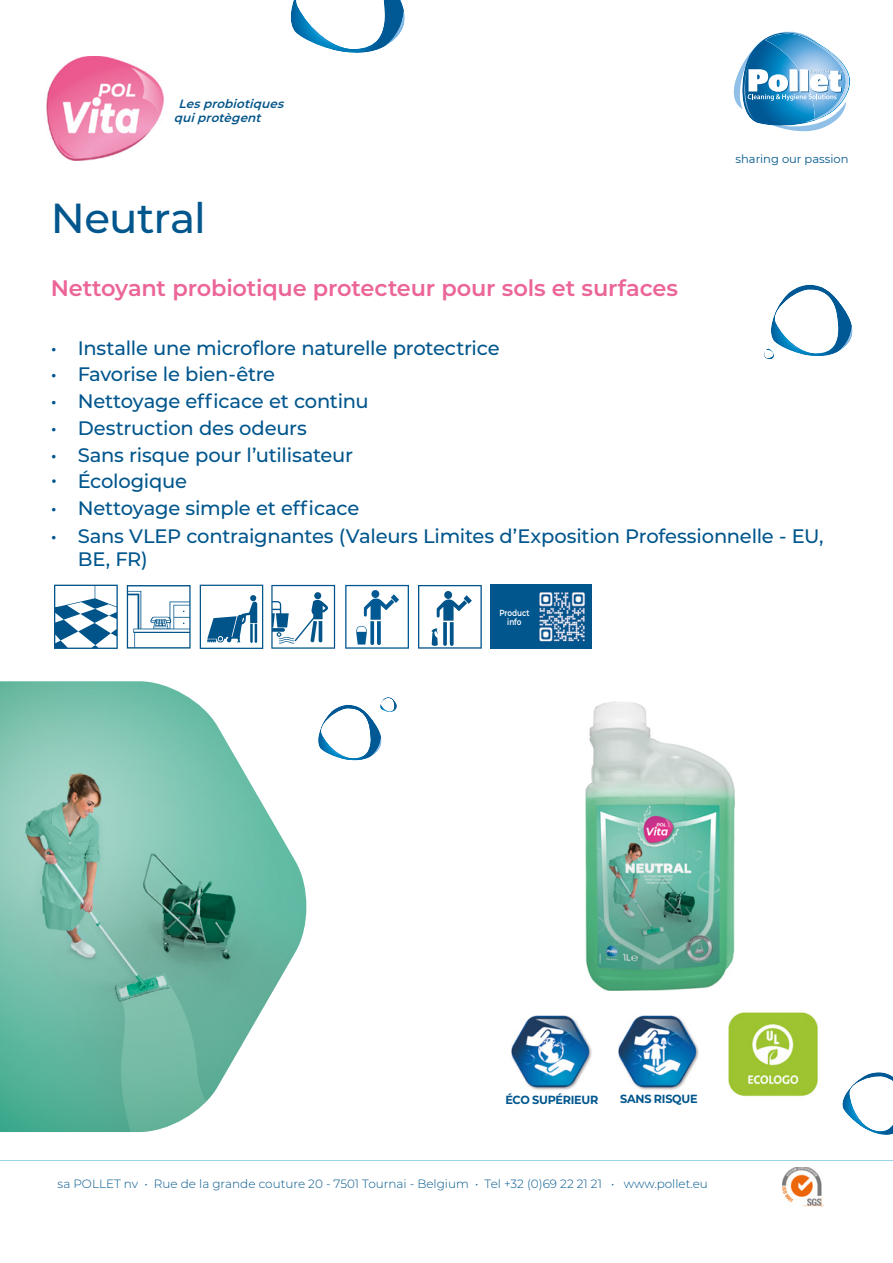
<style>
.page{position:relative;width:893px;height:1263px;background:#fff}
.page>*{position:absolute;margin:0;border:0;box-sizing:border-box;transform-origin:0 0}
.t1{font:500 42px "Montserrat";letter-spacing:-.015em;color:#00568d}
.t2{font:600 22.5px "Montserrat";letter-spacing:-.01em;color:#ec6598}
.t3{font:500 19.5px/23.4px "Montserrat";letter-spacing:-.015em;color:#00568d}
.t4{font:300 12px "Montserrat";color:#00568d}
.t5{font:italic 600 12px/14.4px "Montserrat";color:#005489}
.t6{font:700 11.85px "Montserrat";letter-spacing:-.02em;color:#00568d;scale:.95 1}
.t7{font:11.55px "Montserrat";color:#00568d}
.t8{font:600 8.85px/8.9px "Montserrat";letter-spacing:-.01em;color:#fff;text-align:center;scale:.83 1}
</style>
<div class="page">
<svg style="left:842px;top:1072px;width:51px;height:63px"></svg>
<img style="left:783px;top:1167px;width:40px;height:40px">
<svg style="left:764px;top:285px;width:89px;height:74px"></svg>
<svg style="left:290px;top:0;width:115px;height:53px"></svg>
<svg style="left:318px;top:697px;width:79px;height:64px"></svg>
<img style="left:47px;top:56px;width:116px;height:105px">
<hr style="left:0;top:1160px;width:893px;height:1px;background:#99d5e9">
<img style="left:0;top:681px;width:307px;height:451px">
<svg style="left:54px;top:585px;width:64px;height:64px"></svg>
<svg style="left:127px;top:585px;width:64px;height:63px"></svg>
<svg style="left:200px;top:585px;width:63px;height:64px"></svg>
<svg style="left:345px;top:585px;width:64px;height:64px"></svg>
<svg style="left:418px;top:585px;width:64px;height:64px"></svg>
<svg style="left:271px;top:585px;width:64px;height:64px"></svg>
<div style="left:490px;top:585px;width:101px;height:64px;background:#00568d"></div>
<img style="left:539px;top:592px;width:46px;height:50px">
<img style="left:618px;top:1015px;width:81px;height:75px">
<img style="left:511px;top:1015px;width:81px;height:75px">
<img style="left:586px;top:702px;width:148px;height:288px">
<img style="left:728px;top:1012px;width:90px;height:85px">
<img style="left:846px;top:68px;width:4px;height:34px">
<svg style="left:733px;top:31px;width:113px;height:101px"></svg>
<p class="t5" style="left:174px;top:96px;width:114px;text-indent:4px">Lesprobiotiques quiprotègent</p>
<h1 class="t1" style="left:51px;top:196px;width:157px">Neutral</h1>
<p class="t7" style="left:735px;top:155px;width:115px">sharing our passion</p>
<p class="t2" style="left:51px;top:276px;width:629px">Nettoyant probiotique protecteur pour sols et surfaces</p>
<p class="t3" style="left:51px;top:336px;width:450px">• Installe une microflore naturelle protectrice</p>
<p class="t3" style="left:51px;top:363px;width:226px">• Favorise le bien-être</p>
<p class="t3" style="left:51px;top:390px;width:320px">• Nettoyage efficace et continu</p>
<p class="t3" style="left:51px;top:416px;width:258px">• Destruction des odeurs</p>
<p class="t3" style="left:51px;top:443px;width:304px">• Sans risque pour l’utilisateur</p>
<p class="t3" style="left:51px;top:470px;width:138px">• Écologique</p>
<p class="t3" style="left:51px;top:497px;width:310px">• Nettoyage simple et efficace</p>
<p class="t3" style="left:78px;top:524px;width:747px;text-indent:-27px">• Sans VLEP contraignantes (Valeurs Limites d’Exposition Professionnelle - EU,<br>BE, FR)</p>
<p class="t8" style="left:499px;top:608px;width:38px">Product info</p>
<p class="t6" style="left:505px;top:1093px;width:99px">ÉCO SUPÉRIEUR</p>
<p class="t6" style="left:620px;top:1093px;width:83px">SANS RISQUE</p>
<p class="t4" style="left:58px;top:1177px;width:652px">sa POLLET nv • Rue de la grande couture 20 - 7501 Tournai - Belgium • Tel +32 (0)69 22 21 21 • www.pollet.eu</p>
</div>
